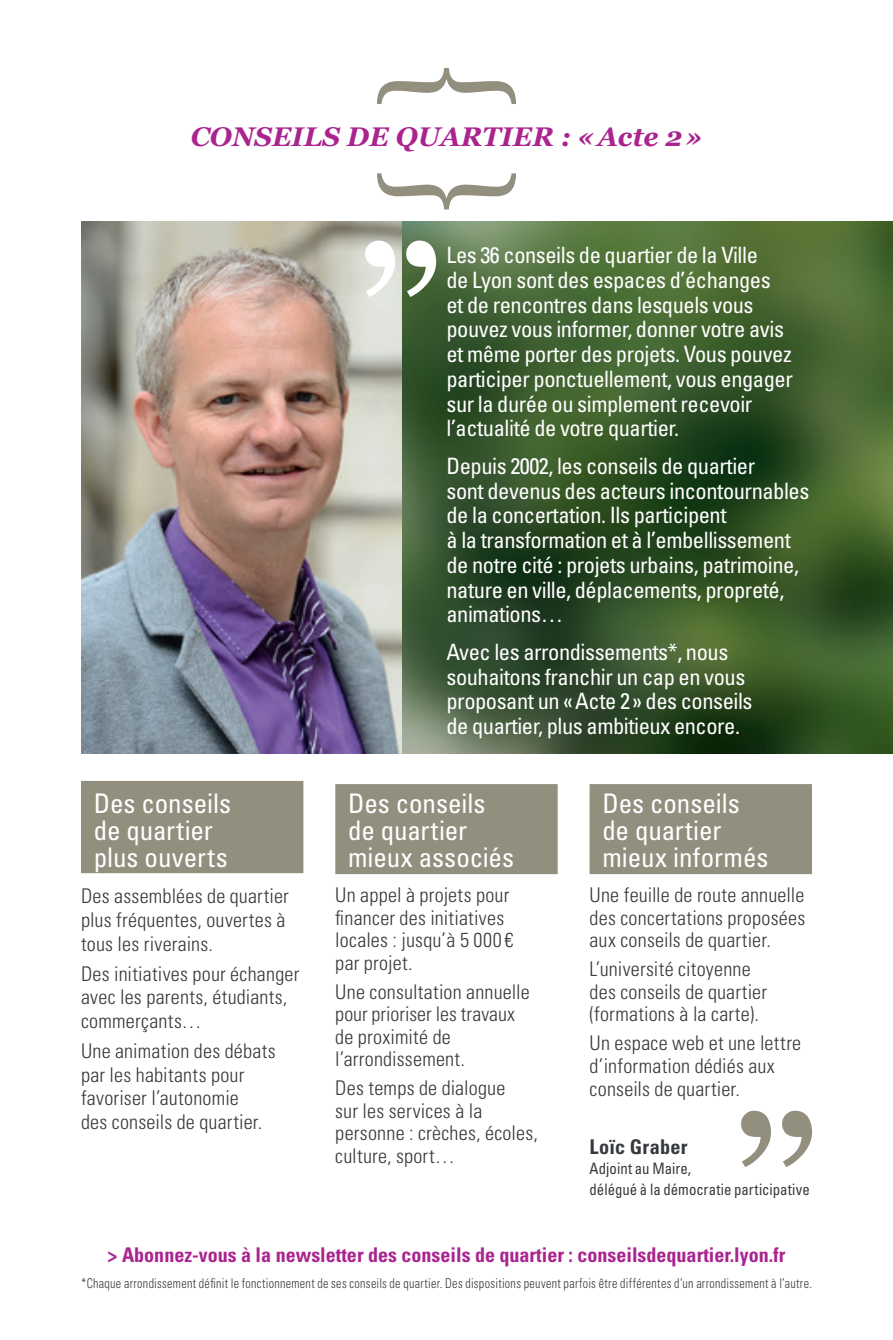
<style>
.page{position:relative;width:893px;height:1340px;background:#fff}
.page>*{position:absolute;margin:0;border:0;box-sizing:border-box;transform-origin:0 0}
.t1{font:condensed 27px/27px "Univers LT Std";color:#fff}
.t2{font:italic 700 27px "Georgia";color:#aa248f}
.t3{font:condensed 22.5px/24.8px "Univers";letter-spacing:-.02em;color:#fff}
.t4{font:300 condensed 20.25px/22.5px "Univers LT Std";letter-spacing:.01em;color:#36393d}
.t5{font:700 condensed 20.25px "Univers";color:#aa248f}
.t6{font:700 condensed 20.25px "Univers LT Std";letter-spacing:.01em;color:#36393d}
.t7{font:condensed 15.75px/20.2px "Univers LT Std";color:#36393d;scale:.94 1}
.t8{font:300 condensed 13.5px "Univers LT Std";letter-spacing:.025em;color:#36393d;scale:.9 1}
</style>
<div class="page">
<img style="left:819px;top:753px;width:74px;height:1px">
<img style="left:154px;top:753px;width:665px;height:1px">
<img style="left:402px;top:221px;width:491px;height:532px">
<img style="left:81px;top:221px;width:321px;height:532px">
<svg style="left:365px;top:240px;width:71px;height:57px"></svg>
<svg style="left:741px;top:1110px;width:71px;height:57px"></svg>
<div style="left:81px;top:781px;width:222px;height:92px;background:#938f7f"></div>
<div style="left:335px;top:784px;width:223px;height:90px;background:#938f7f"></div>
<div style="left:590px;top:784px;width:222px;height:90px;background:#938f7f"></div>
<svg style="left:377px;top:68px;width:139px;height:36px"></svg>
<svg style="left:377px;top:173px;width:139px;height:36px"></svg>
<h1 class="t2" style="left:191px;top:117px;width:513px">CONSEILS DE QUARTIER : « Acte 2 »</h1>
<h1 class="t1" style="left:94px;top:789px;width:139px">Des conseils de quartier plus ouverts</h1>
<p class="t4" style="left:81px;top:884px;width:209px;line-height:23.6px">Des assemblées de quartier plus fréquentes, ouvertes à tous les riverains.</p>
<p class="t4" style="left:81px;top:961px;width:220px;line-height:23.6px">Des initiatives pour échanger avec les parents, étudiants, commerçants…</p>
<p class="t4" style="left:81px;top:1039px;width:196px;line-height:23.6px">Une animation des débats par les habitants pour favoriser l’autonomie<br>des conseils de quartier.</p>
<p class="t3" style="left:446px;top:242px;width:348px">Les 36 conseils de quartier de la Ville<br>de Lyon sont des espaces d’échanges et de rencontres dans lesquels vous pouvez vous informer, donner votre avis et même porter des projets. Vous pouvez participer ponctuellement, vous engager sur la durée ou simplement recevoir l’actualité de votre quartier.</p>
<p class="t3" style="left:446px;top:453px;width:364px">Depuis 2002, les conseils de quartier<br>sont devenus des acteurs incontournables de la concertation. Ils participent<br>à la transformation et à l’embellissement de notre cité : projets urbains, patrimoine, nature en ville, déplacements, propreté, animations…</p>
<p class="t3" style="left:446px;top:639px;width:308px">Avec les arrondissements*, nous souhaitons franchir un cap en vous proposant un « Acte 2 » des conseils de quartier, plus ambitieux encore.</p>
<h1 class="t1" style="left:348px;top:789px;width:168px">Des conseils de quartier mieux associés</h1>
<p class="t4" style="left:335px;top:884px;width:180px">Un appel à projets pour financer des initiatives locales : jusqu’à 5 000 € par projet.</p>
<p class="t4" style="left:335px;top:980px;width:196px">Une consultation annuelle pour prioriser les travaux de proximité de l’arrondissement.</p>
<p class="t4" style="left:335px;top:1076px;width:204px">Des temps de dialogue<br>sur les services à la personne : crèches, écoles, culture, sport…</p>
<h1 class="t1" style="left:602px;top:789px;width:168px">Des conseils de quartier mieux informés</h1>
<p class="t4" style="left:590px;top:884px;width:217px;text-align:justify">Une feuille de route annuelle des concertations proposées aux conseils de quartier.</p>
<p class="t4" style="left:590px;top:957px;width:179px">L’université citoyenne des conseils de quartier (formations à la carte).</p>
<p class="t4" style="left:590px;top:1031px;width:213px;line-height:23.2px">Un espace web et une lettre d’information dédiés aux conseils de quartier.</p>
<p class="t6" style="left:590px;top:1134px;width:99px">Loïc Graber</p>
<p class="t7" style="left:590px;top:1158px;width:236px">Adjoint au Maire,<br>délégué à la démocratie participative</p>
<p class="t5" style="left:108px;top:1242px;width:679px">&gt; Abonnez-vous à la newsletter des conseils de quartier : conseilsdequartier.lyon.fr</p>
<p class="t8" style="left:81px;top:1274px;width:814px">*Chaque arrondissement définit le fonctionnement de ses conseils de quartier. Des dispositions peuvent parfois être différentes d’un arrondissement à l’autre.</p>
</div>
